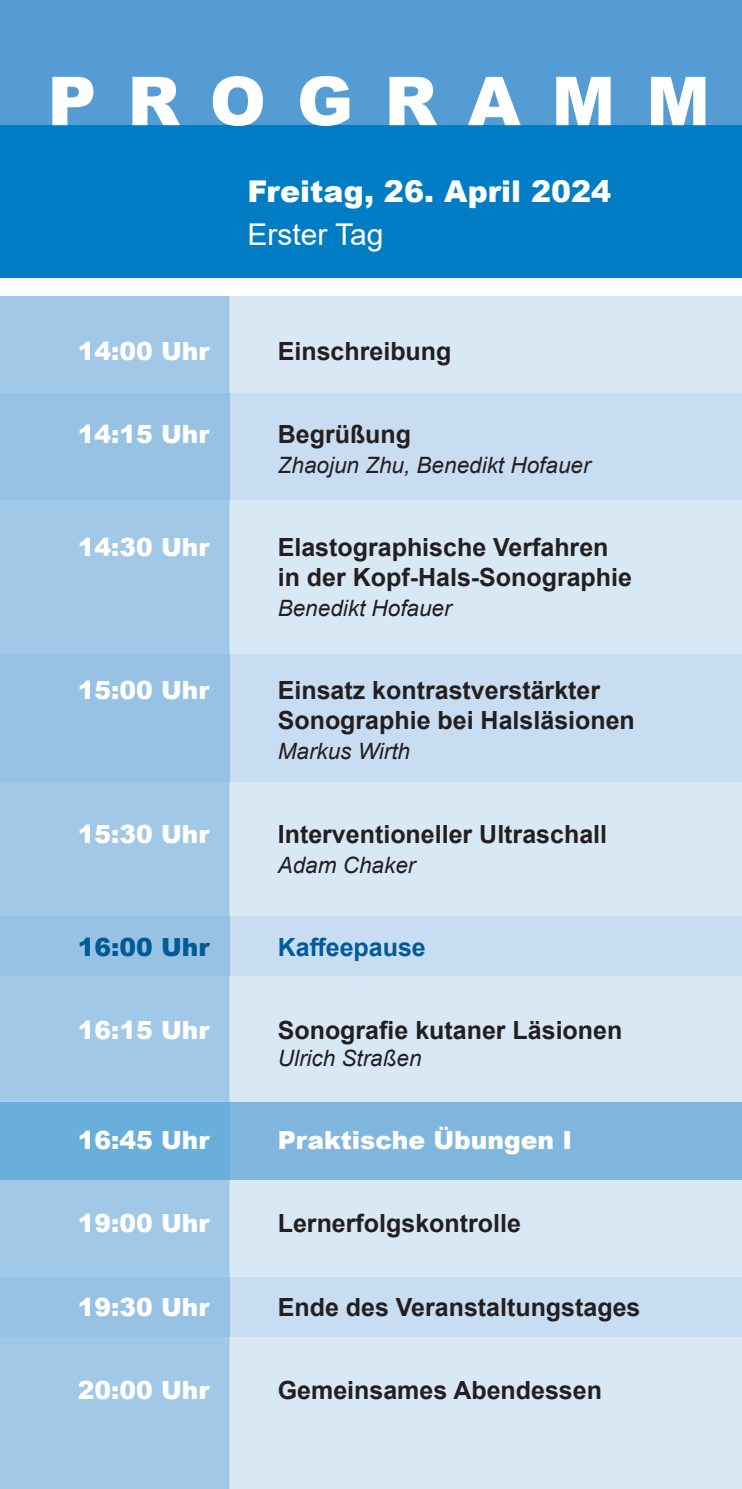
<style>
.page{position:relative;width:742px;height:1489px;background:#fff}
.page>*{position:absolute;margin:0;border:0;box-sizing:border-box;transform-origin:0 0}
.t1{font:900 67.5px "Arial";letter-spacing:.46em;color:#fff}
.t2{font:900 30px "Arial";color:#fff}
.t3{font:30px "Arial";color:#fff}
.t4{font:700 25px/30px "Arial";color:#231f20}
.t5{font:900 25px "Arial";color:#fff}
.t6{font:700 25px "Arial";color:#005b97}
.t7{font:900 25px "Arial";color:#005b97}
.t8{font:italic 22.5px "Arial";color:#231f20}
</style>
<div class="page">
<div style="left:0;top:0;width:742px;height:1488px;background:#d9e8f5"></div>
<div style="left:0;top:296px;width:229px;height:1192px;background:#a1c8e7"></div>
<div style="left:229px;top:1101px;width:513px;height:78px;background:#81b7df"></div>
<div style="left:0;top:1101px;width:229px;height:78px;background:#6aaedb"></div>
<div style="left:229px;top:393px;width:513px;height:107px;background:#c8ddf1"></div>
<div style="left:0;top:393px;width:229px;height:107px;background:#97c2e4"></div>
<div style="left:229px;top:654px;width:513px;height:127px;background:#c8ddf1"></div>
<div style="left:0;top:654px;width:229px;height:127px;background:#97c2e4"></div>
<div style="left:229px;top:916px;width:513px;height:59px;background:#c8ddf1"></div>
<div style="left:0;top:916px;width:229px;height:59px;background:#97c2e4"></div>
<div style="left:229px;top:1276px;width:513px;height:60px;background:#c8ddf1"></div>
<div style="left:0;top:1276px;width:229px;height:60px;background:#97c2e4"></div>
<div style="left:0;top:0;width:742px;height:125px;background:#559cd4"></div>
<div style="left:0;top:125px;width:742px;height:157px;background:#007dc4"></div>
<div style="left:0;top:278px;width:742px;height:18px;background:#fff"></div>
<h1 class="t1" style="left:48px;top:52px;width:664px">PROGRAMM</h1>
<p class="t2" style="left:247px;top:169px;width:365px">Freitag, 26. April 2024</p>
<p class="t3" style="left:247px;top:214px;width:138px">Erster Tag</p>
<p class="t5" style="left:78px;top:332px;width:133px">14:00 Uhr</p>
<p class="t4" style="left:278px;top:336px;width:175px">Einschreibung</p>
<p class="t5" style="left:78px;top:416px;width:133px">14:15 Uhr</p>
<p class="t4" style="left:278px;top:419px;width:135px">Begrüßung</p>
<p class="t8" style="left:278px;top:450px;width:314px">Zhaojun Zhu, Benedikt Hofauer</p>
<p class="t5" style="left:78px;top:529px;width:133px">14:30 Uhr</p>
<p class="t4" style="left:278px;top:532px;width:356px">Elastographische Verfahren in der Kopf-Hals-Sonographie</p>
<p class="t8" style="left:278px;top:593px;width:175px">Benedikt Hofauer</p>
<p class="t5" style="left:78px;top:672px;width:133px">15:00 Uhr</p>
<p class="t4" style="left:278px;top:675px;width:359px">Einsatz kontrastverstärkter<br>Sonographie bei Halsläsionen</p>
<p class="t8" style="left:278px;top:737px;width:134px">Markus Wirth</p>
<p class="t5" style="left:78px;top:815px;width:133px">15:30 Uhr</p>
<p class="t4" style="left:278px;top:819px;width:331px">Interventioneller Ultraschall</p>
<p class="t8" style="left:278px;top:850px;width:139px">Adam Chaker</p>
<p class="t7" style="left:78px;top:928px;width:133px">16:00 Uhr</p>
<p class="t6" style="left:278px;top:929px;width:150px">Kaffeepause</p>
<p class="t5" style="left:78px;top:1011px;width:133px">16:15 Uhr</p>
<p class="t4" style="left:278px;top:1015px;width:346px">Sonografie kutaner Läsionen</p>
<p class="t8" style="left:278px;top:1043px;width:145px">Ulrich Straßen</p>
<p class="t5" style="left:78px;top:1122px;width:133px">16:45 Uhr</p>
<p class="t5" style="left:278px;top:1122px;width:296px">Praktische Übungen I</p>
<p class="t5" style="left:78px;top:1205px;width:133px">19:00 Uhr</p>
<p class="t4" style="left:278px;top:1208px;width:245px">Lernerfolgskontrolle</p>
<p class="t5" style="left:78px;top:1288px;width:133px">19:30 Uhr</p>
<p class="t4" style="left:278px;top:1291px;width:364px">Ende des Veranstaltungstages</p>
<p class="t5" style="left:78px;top:1371px;width:133px">20:00 Uhr</p>
<p class="t4" style="left:278px;top:1375px;width:326px">Gemeinsames Abendessen</p>
</div>
